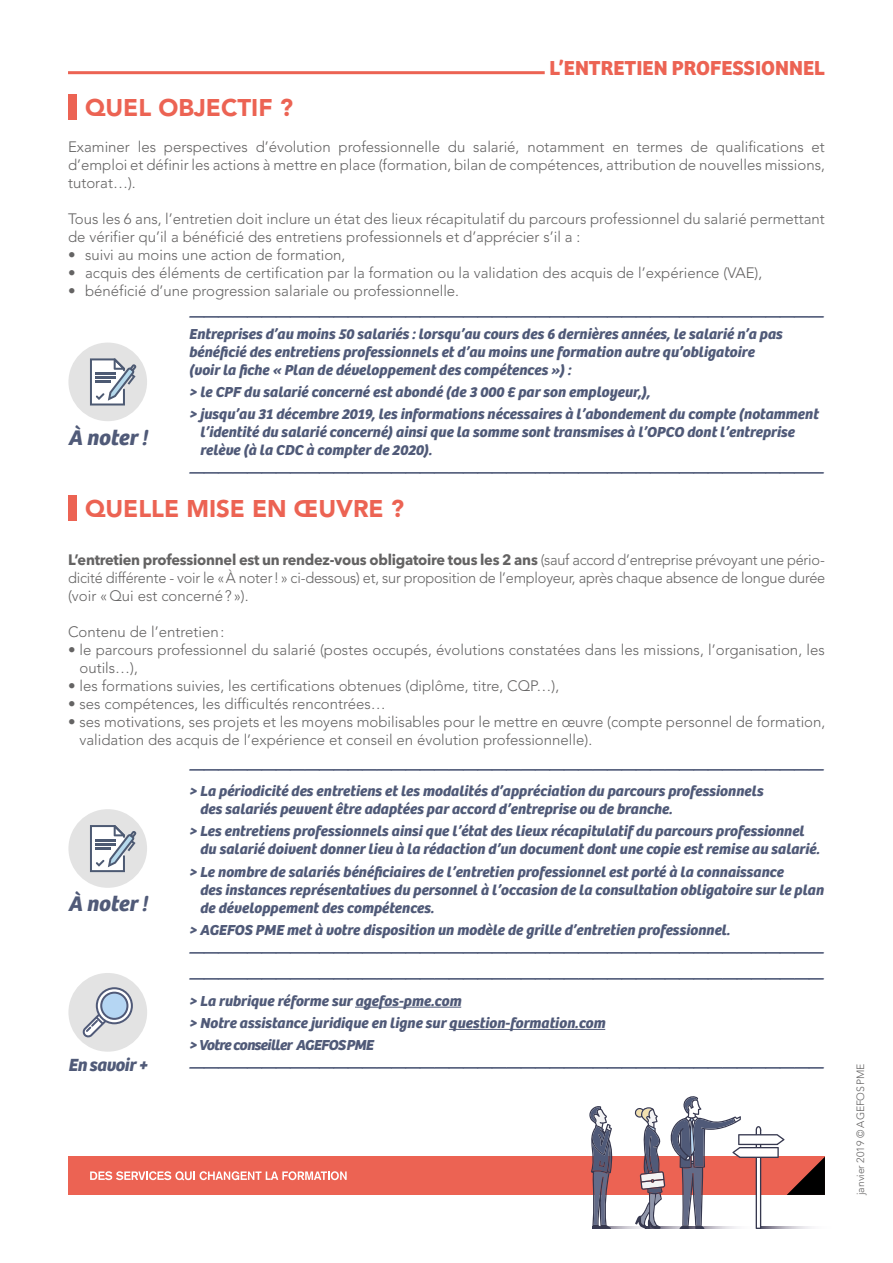
<style>
.page{position:relative;width:893px;height:1263px;background:#fff}
.page>*{position:absolute;margin:0;border:0;box-sizing:border-box;transform-origin:0 0}
.t1{font:900 24px "Avenir";color:#ec6353}
.t2{font:italic 700 21.9px "Bree";color:#505a78}
.t3{font:700 21px "Bree";color:#ec6353}
.t4{font:italic 700 18.3px "Bree";letter-spacing:-.015em;color:#505a78}
.t5{font:italic 700 15px/22.2px "Bree";color:#505a78}
.t6{font:300 15px/18px "Avenir";color:#646363}
.t7{font:700 15px "Avenir Next LT Pro";letter-spacing:-.015em;color:#646363}
.t8{font:300 10.5px "Avenir";letter-spacing:-.01em;color:#646363}
.s1{font-family:"Avenir";font-weight:300}
</style>
<div class="page">
<svg style="left:613px;top:1226px;width:22px;height:3px"></svg>
<div style="left:68px;top:495px;width:9px;height:26px;background:#ec6353"></div>
<div style="left:68px;top:94px;width:9px;height:26px;background:#ec6353"></div>
<div style="left:68px;top:1157px;width:757px;height:38px;background:#ec6353"></div>
<svg style="left:90px;top:1171px;width:257px;height:9px"></svg>
<div style="left:68px;top:343px;width:79px;height:78px;background:#e3e3e3;border-radius:50%"></div>
<svg style="left:90px;top:358px;width:46px;height:47px"></svg>
<hr style="left:96px;top:376px;width:20px;height:2px;background:#4d5a73">
<div style="left:68px;top:809px;width:79px;height:79px;background:#e3e3e3;border-radius:50%"></div>
<svg style="left:90px;top:825px;width:46px;height:47px"></svg>
<hr style="left:96px;top:843px;width:20px;height:2px;background:#4d5a73">
<hr style="left:68px;top:71px;width:477px;height:3px;background:#ec6353">
<svg style="left:589px;top:1106px;width:24px;height:123px"></svg>
<svg style="left:635px;top:1096px;width:190px;height:133px"></svg>
<hr style="left:355px;top:1007px;width:106px;height:1px;background:#505a78">
<hr style="left:449px;top:1029px;width:156px;height:1px;background:#505a78">
<div style="left:68px;top:973px;width:79px;height:79px;background:#e3e3e3;border-radius:50%"></div>
<svg style="left:97px;top:988px;width:35px;height:35px"></svg>
<div style="left:96px;top:987px;width:37px;height:37px;border:2px solid #505a78;border-radius:50%"></div>
<div style="left:101px;top:993px;width:26px;height:26px;background:#b5d6f3;border-radius:50%"></div>
<div style="left:100px;top:992px;width:28px;height:28px;border:2px solid #505a78;border-radius:50%"></div>
<svg style="left:82px;top:1004px;width:34px;height:34px"></svg>
<h3 class="t3" style="left:550px;top:55px;width:277px">L’ENTRETIEN PROFESSIONNEL</h3>
<h1 class="t1" style="left:85px;top:87px;width:209px">QUEL OBJECTIF ?</h1>
<p class="t6" style="left:68px;top:138px;width:758px;text-align:justify">Examiner les perspectives d’évolution professionnelle du salarié, notamment en termes de qualifications et d’emploi et définir les actions à mettre en place (formation, bilan de compétences, attribution de nouvelles missions, tutorat…).</p>
<p class="t6" style="left:68px;top:210px;width:758px">Tous les 6 ans, l’entretien doit inclure un état des lieux récapitulatif du parcours professionnel du salarié permettant de vérifier qu’il a bénéficié des entretiens professionnels et d’apprécier s’il a :</p>
<p class="t6" style="left:68px;top:246px;width:279px">• suivi au moins une action de formation,</p>
<p class="t6" style="left:68px;top:264px;width:696px">• acquis des éléments de certification par la formation ou la validation des acquis de l’expérience (VAE),</p>
<p class="t6" style="left:68px;top:282px;width:393px">• bénéficié d’une progression salariale ou professionnelle.</p>
<p class="t5" style="left:189px;top:307px;width:636px;line-height:18px">———————————————————————————————————————————— Entreprises d’au moins 50 salariés : lorsqu’au cours des 6 dernières années, le salarié n’a pas bénéficié des entretiens professionnels et d’au moins une formation autre qu’obligatoire<br>(voir la fiche « Plan de développement des compétences ») :</p>
<p class="t5" style="left:189px;top:381px;width:631px">&gt; le CPF du salarié concerné est abondé (de 3 000 € par son employeur,),<br>&gt; jusqu’au 31 décembre 2019, les informations nécessaires à l’abondement du compte (notamment</p>
<p class="t5" style="left:200px;top:423px;width:596px;line-height:18px">l’identité du salarié concerné) ainsi que la somme sont transmises à l’OPCO dont l’entreprise relève (à la CDC à compter de 2020).</p>
<p class="t5" style="left:189px;top:461px;width:636px">————————————————————————————————————————————</p>
<h2 class="t2" style="left:68px;top:424px;width:81px">À noter !</h2>
<h1 class="t1" style="left:85px;top:488px;width:321px">QUELLE MISE EN ŒUVRE ?</h1>
<p class="t7" style="left:68px;top:550px;width:758px">L’entretien professionnel est un rendez-vous obligatoire tous les 2 ans <span class="s1">(sauf accord d’entreprise prévoyant une pério-</span></p>
<p class="t6" style="left:68px;top:569px;width:759px">dicité différente - voir le «À noter!» ci-dessous) et, sur proposition de l’employeur, après chaque absence de longue durée (voir «Qui est concerné? »).</p>
<p class="t6" style="left:68px;top:623px;width:158px">Contenu de l’entretien:</p>
<p class="t6" style="left:79px;top:641px;width:747px;text-indent:-11px">• le parcours professionnel du salarié (postes occupés, évolutions constatées dans les missions, l’organisation, les outils…),</p>
<p class="t6" style="left:68px;top:677px;width:493px">• les formations suivies, les certifications obtenues (diplôme, titre, CQP…),</p>
<p class="t6" style="left:68px;top:695px;width:319px">• ses compétences, les difficultés rencontrées…</p>
<p class="t6" style="left:79px;top:713px;width:747px;text-indent:-11px">• ses motivations, ses projets et les moyens mobilisables pour le mettre en œuvre (compte personnel de formation, validation des acquis de l’expérience et conseil en évolution professionnelle).</p>
<h2 class="t2" style="left:68px;top:891px;width:81px">À noter !</h2>
<p class="t5" style="left:189px;top:758px;width:636px">———————————————————————————————————————————— &gt; La périodicité des entretiens et les modalités d’appréciation du parcours professionnels</p>
<p class="t5" style="left:189px;top:798px;width:617px;text-indent:11px">des salariés peuvent être adaptées par accord d’entreprise ou de branche.<br>&gt; Les entretiens professionnels ainsi que l’état des lieux récapitulatif du parcours professionnel</p>
<p class="t5" style="left:189px;top:838px;width:632px;text-indent:11px">du salarié doivent donner lieu à la rédaction d’un document dont une copie est remise au salarié. &gt; Le nombre de salariés bénéficiaires de l’entretien professionnel est porté à la connaissance</p>
<p class="t5" style="left:200px;top:881px;width:625px;line-height:18px">des instances représentatives du personnel à l’occasion de la consultation obligatoire sur le plan de développement des compétences.</p>
<p class="t5" style="left:189px;top:919px;width:636px">&gt; AGEFOS PME met à votre disposition un modèle de grille d’entretien professionnel. ————————————————————————————————————————————</p>
<p class="t5" style="left:189px;top:967px;width:636px">———————————————————————————————————————————— &gt; La rubrique réforme sur agefos-pme.com<br>&gt; Notre assistance juridique en ligne sur question-formation.com<br>&gt; Votre conseiller AGEFOSPME</p>
<p class="t4" style="left:68px;top:1054px;width:81px">En savoir +</p>
<p class="t5" style="left:189px;top:1056px;width:636px">————————————————————————————————————————————</p>
<p class="t8" style="left:854px;top:1195px;width:133px;rotate:-90deg">janvier 2019 © AGEFOSPME</p>
</div>
